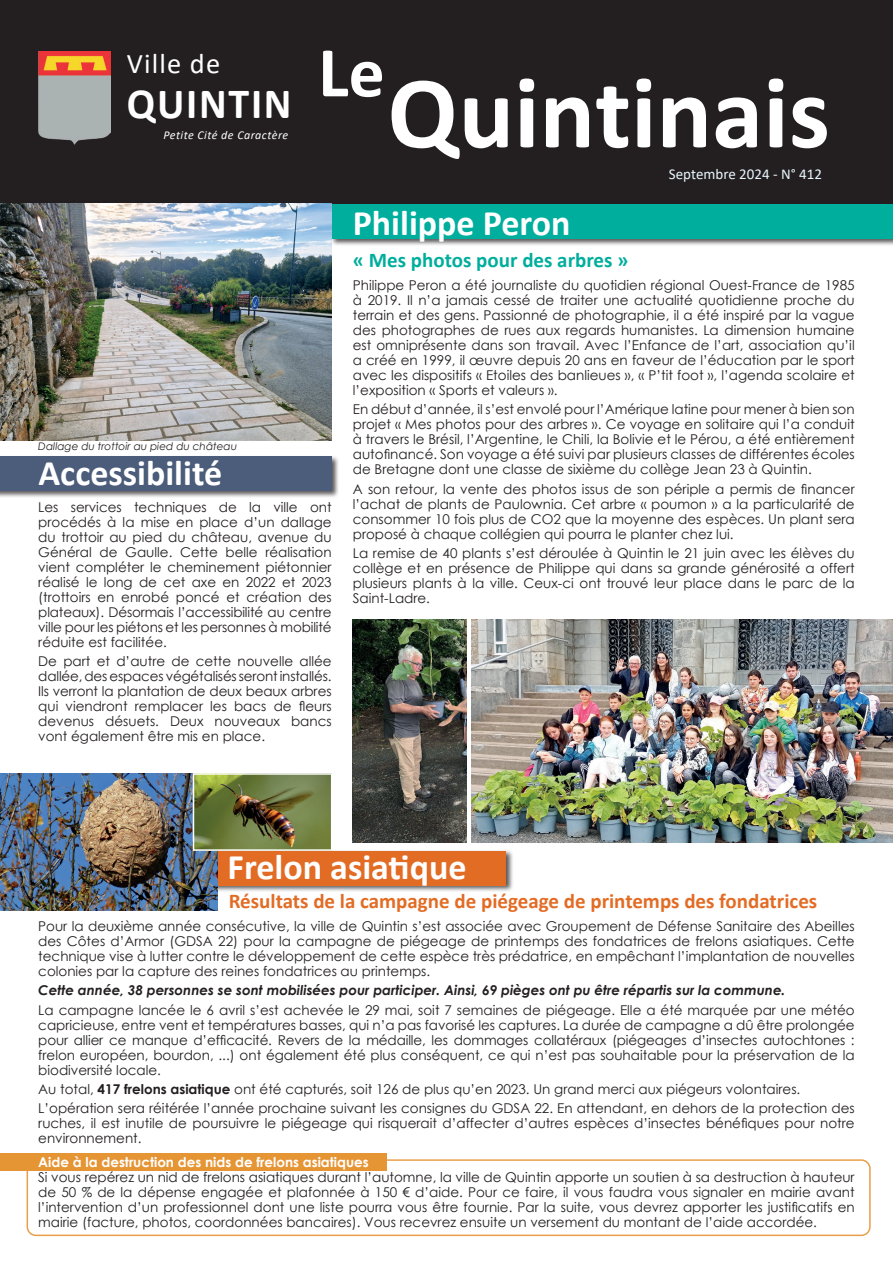
<style>
.page{position:relative;width:893px;height:1263px;background:#fff}
.page>*{position:absolute;margin:0;border:0;box-sizing:border-box;transform-origin:0 0}
.t1{font:700 103.5px "Calibri";color:#fff}
.t2{font:700 72px "Calibri";color:#fff}
.t3{font:700 43.2px "Calibri";letter-spacing:.04em;color:#fff}
.t4{font:700 36px "Calibri";color:#fff}
.t5{font:28.5px "Calibri";letter-spacing:.04em;color:#fff}
.t6{font:700 21px "Calibri";color:#e36c25}
.t7{font:700 21px "Calibri";color:#00ae9d}
.t8{font:15px "Calibri";color:#e8f6fd}
.t9{font:13.5px/15px "Century Gothic";color:#231f20;text-align:justify}
.t10{font:italic 700 13.5px "Century Gothic";color:#231f20}
.t11{font:700 13.5px "Century Gothic";color:#fff}
.t12{font:italic 12px "Calibri";letter-spacing:.04em;color:#fff}
.t13{font:italic 10.5px "Century Gothic";color:#231f20}
.s1{font-weight:700}
</style>
<div class="page">
<div style="left:27px;top:1159px;width:844px;height:77px;border:2px solid #e99f49;border-radius:9px"></div>
<div style="left:0;top:1153px;width:387px;height:17px;background:#e69535"></div>
<div style="left:0;top:0;width:893px;height:204px;background:#231f20"></div>
<img style="left:38px;top:51px;width:73px;height:93px">
<div style="left:330px;top:203px;width:563px;height:43px;background:#231f20;opacity:.75"></div>
<div style="left:332px;top:205px;width:561px;height:34px;background:#00ae9d"></div>
<div style="left:16px;top:849px;width:498px;height:44px;background:#231f20;opacity:.75"></div>
<div style="left:18px;top:851px;width:488px;height:34px;background:#e36c25"></div>
<img style="left:0;top:774px;width:218px;height:137px">
<img style="left:353px;top:620px;width:113px;height:222px">
<img style="left:472px;top:620px;width:421px;height:222px">
<img style="left:0;top:204px;width:332px;height:236px">
<div style="left:0;top:455px;width:339px;height:43px;background:#231f20;opacity:.75"></div>
<div style="left:0;top:457px;width:332px;height:34px;background:#4b5d7a"></div>
<img style="left:196px;top:776px;width:133px;height:72px">
<div style="left:193px;top:773px;width:139px;height:78px;border:2px solid #fff"></div>
<h3 class="t5" style="left:127px;top:43px;width:95px">Ville de</h3>
<h3 class="t3" style="left:127px;top:74px;width:166px">QUINTIN</h3>
<p class="t12" style="left:163px;top:126px;width:126px">Petite Cité de Caractère</p>
<h2 class="t2" style="left:318px;top:21px;width:68px">Le</h2>
<h1 class="t1" style="left:388px;top:40px;width:444px">Quintinais</h1>
<p class="t8" style="left:669px;top:164px;width:155px">Septembre 2024 - N° 412</p>
<h3 class="t4" style="left:353px;top:197px;width:219px">Philippe Peron</h3>
<p class="t13" style="left:38px;top:439px;width:200px">Dallage du trottoir au pied du château</p>
<h3 class="t4" style="left:38px;top:447px;width:185px">Accessibilité</h3>
<p class="t9" style="left:38px;top:499px;width:295px">Les services techniques de la ville ont procédés à la mise en place d’un dallage du trottoir au pied du château, avenue du Général de Gaulle. Cette belle réalisation vient compléter le cheminement piétonnier réalisé le long de cet axe en 2022 et 2023 (trottoirs en enrobé poncé et création des plateaux). Désormais l’accessibilité au centre ville pour les piétons et les personnes à mobilité réduite est facilitée.</p>
<p class="t9" style="left:38px;top:654px;width:295px">De part et d’autre de cette nouvelle allée dallée, des espaces végétalisés seront installés.<br>Ils verront la plantation de deux beaux arbres qui viendront remplacer les bacs de fleurs devenus désuets. Deux nouveaux bancs vont également être mis en place.</p>
<h3 class="t7" style="left:353px;top:245px;width:277px">« Mes photos pour des arbres »</h3>
<p class="t9" style="left:353px;top:278px;width:503px">Philippe Peron a été journaliste du quotidien régional Ouest-France de 1985 à 2019. Il n’a jamais cessé de traiter une actualité quotidienne proche du terrain et des gens. Passionné de photographie, il a été inspiré par la vague des photographes de rues aux regards humanistes. La dimension humaine est omniprésente dans son travail. Avec l’Enfance de l’art, association qu’il a créé en 1999, il œuvre depuis 20 ans en faveur de l’éducation par le sport avec les dispositifs « Etoiles des banlieues », « P’tit foot », l’agenda scolaire et l’exposition « Sports et valeurs ».</p>
<p class="t9" style="left:353px;top:402px;width:503px">En début d’année, il s’est envolé pour l’Amérique latine pour mener à bien son projet « Mes photos pour des arbres ». Ce voyage en solitaire qui l’a conduit à travers le Brésil, l’Argentine, le Chili, la Bolivie et le Pérou, a été entièrement autofinancé. Son voyage a été suivi par plusieurs classes de différentes écoles de Bretagne dont une classe de sixième du collège Jean 23 à Quintin.</p>
<p class="t9" style="left:353px;top:481px;width:503px">A son retour, la vente des photos issus de son périple a permis de financer l’achat de plants de Paulownia. Cet arbre « poumon » a la particularité de consommer 10 fois plus de CO2 que la moyenne des espèces. Un plant sera proposé à chaque collégien qui pourra le planter chez lui.</p>
<p class="t9" style="left:353px;top:545px;width:503px">La remise de 40 plants s’est déroulée à Quintin le 21 juin avec les élèves du collège et en présence de Philippe qui dans sa grande générosité a offert plusieurs plants à la ville. Ceux-ci ont trouvé leur place dans le parc de la Saint-Ladre.</p>
<h3 class="t4" style="left:227px;top:842px;width:240px">Frelon asiatique</h3>
<h3 class="t6" style="left:229px;top:886px;width:590px">Résultats de la campagne de piégeage de printemps des fondatrices</h3>
<p class="t9" style="left:38px;top:919px;width:818px">Pour la deuxième année consécutive, la ville de Quintin s’est associée avec Groupement de Défense Sanitaire des Abeilles des Côtes d’Armor (GDSA 22) pour la campagne de piégeage de printemps des fondatrices de frelons asiatiques. Cette technique vise à lutter contre le développement de cette espèce très prédatrice, en empêchant l’implantation de nouvelles colonies par la capture des reines fondatrices au printemps.</p>
<p class="t10" style="left:38px;top:980px;width:749px">Cette année, 38 personnes se sont mobilisées pour participer. Ainsi, 69 pièges ont pu être répartis sur la commune.</p>
<p class="t9" style="left:38px;top:1002px;width:818px">La campagne lancée le 6 avril s’est achevée le 29 mai, soit 7 semaines de piégeage. Elle a été marquée par une météo capricieuse, entre vent et températures basses, qui n’a pas favorisé les captures. La durée de campagne a dû être prolongée pour allier ce manque d’efficacité. Revers de la médaille, les dommages collatéraux (piégeages d’insectes autochtones : frelon européen, bourdon, ...) ont également été plus conséquent, ce qui n’est pas souhaitable pour la préservation de la biodiversité locale.</p>
<p class="t9" style="left:38px;top:1079px;width:818px;line-height:19.2px">Au total, <span class="s1">417 frelons asiatique</span> ont été capturés, soit 126 de plus qu’en 2023. Un grand merci aux piégeurs volontaires.<br>L’opération sera réitérée l’année prochaine suivant les consignes du GDSA 22. En attendant, en dehors de la protection des</p>
<p class="t9" style="left:38px;top:1116px;width:818px">ruches, il est inutile de poursuivre le piégeage qui risquerait d’affecter d’autres espèces d’insectes bénéfiques pour notre environnement.</p>
<p class="t11" style="left:38px;top:1151px;width:332px">Aide à la destruction des nids de frelons asiatiques</p>
<p class="t9" style="left:38px;top:1169px;width:818px">Si vous repérez un nid de frelons asiatiques durant l’automne, la ville de Quintin apporte un soutien à sa destruction à hauteur de 50 % de la dépense engagée et plafonnée à 150 € d’aide. Pour ce faire, il vous faudra vous signaler en mairie avant l’intervention d’un professionnel dont une liste pourra vous être fournie. Par la suite, vous devrez apporter les justificatifs en mairie (facture, photos, coordonnées bancaires). Vous recevrez ensuite un versement du montant de l’aide accordée.</p>
</div>
